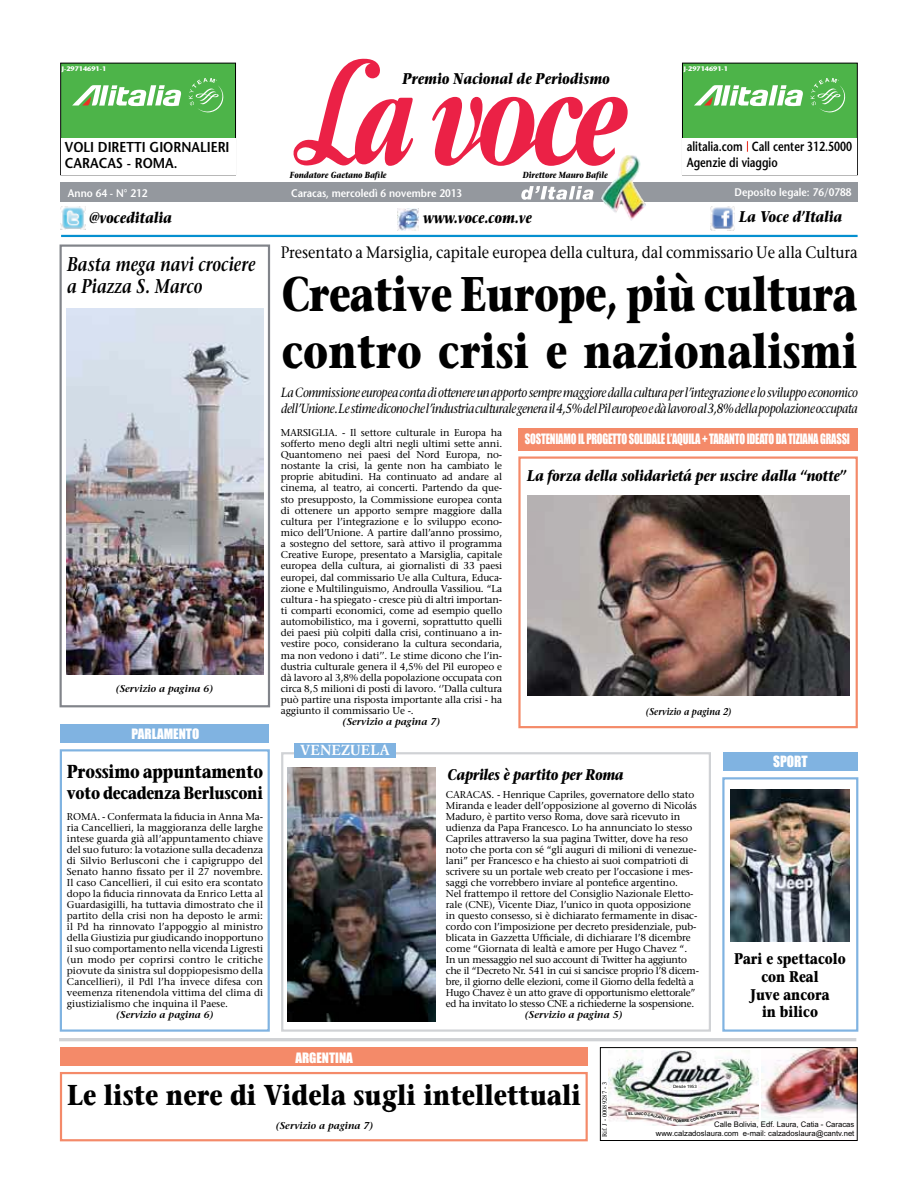
<style>
.page{position:relative;width:918px;height:1188px;background:#fff}
.page>*{position:absolute;margin:0;border:0;box-sizing:border-box;transform-origin:0 0}
.t1{font:700 48.6px/57.3px "Stone Serif";letter-spacing:-.005em;color:#000;scale:.8 1}
.t2{font:700 28.65px "Stone Serif";color:#000;scale:.83 1}
.t3{font:italic 600 19.8px/22px "Stone Serif";color:#000;scale:.8 1}
.t4{font:700 18.75px "Stone Serif";letter-spacing:-.01em;color:#000;scale:.8 1}
.t5{font:700 17.7px "Stone Serif";letter-spacing:-.015em;color:#000;scale:.8 1}
.t6{font:16.5px "Stone Serif";letter-spacing:-.005em;color:#000;scale:.9 1}
.t7{font:italic 700 15.45px "Stone Serif";letter-spacing:-.01em;color:#000;scale:.8 1}
.t8{font:700 15.45px/17.7px "Stone Serif";color:#000;text-align:center;scale:.8 1}
.t9{font:600 14.4px/16.5px "Stone Sans";color:#000;scale:.9 1}
.t10{font:700 14.4px "Simoncini Garamond";color:#fff}
.t11{font:14.4px "Impact";color:#fff;scale:.94 1}
.t12{font:italic 13.2px/15.5px "Stone Serif";letter-spacing:-.03em;color:#000;scale:.88 1}
.t13{font:13.2px "Impact";letter-spacing:-.02em;color:#fff;scale:.8 1}
.t14{font:600 13.2px/15.5px "Stone Sans";color:#000;scale:.79 1}
.t15{font:13.2px "Impact";color:#fff}
.t16{font:600 11.1px "Stone Sans";color:#fff;scale:.9 1}
.t17{font:9.9px/11.1px "Stone Serif";letter-spacing:-.01em;color:#000;text-align:justify}
.t18{font:italic 600 9.9px "Stone Serif";color:#000}
.t19{font:italic 600 9.9px "Stone Serif";color:#000;scale:.88 1}
.t20{font:italic 700 8.85px "Stone Serif";color:#000;scale:.8 1}
.t21{font:7.65px/9.3px "Arial";color:#000;text-align:right}
.t22{font:700 6.6px "Stone Sans";color:#fff}
.t23{font:6.6px "Times New Roman";color:#000}
.t24{font:4.35px "Arial";color:#000}
</style>
<div class="page">
<div style="left:60px;top:749px;width:210px;height:283px;border:2px solid #80b3e1"></div>
<hr style="left:59px;top:1038px;width:797px;height:3px;background:#d0d2d5">
<svg style="left:293px;top:58px;width:335px;height:108px"></svg>
<div style="left:60px;top:182px;width:798px;height:20px;background:#94989e"></div>
<svg style="left:521px;top:186px;width:73px;height:14px"></svg>
<img style="left:600px;top:155px;width:46px;height:66px">
<img style="left:761px;top:1049px;width:95px;height:75px">
<div style="left:600px;top:1047px;width:258px;height:94px;border:1px solid #000"></div>
<img style="left:609px;top:1050px;width:150px;height:75px">
<div style="left:673px;top:1085px;width:25px;height:5px;background:#fff"></div>
<img style="left:398px;top:208px;width:21px;height:22px">
<img style="left:60px;top:207px;width:25px;height:23px">
<img style="left:710px;top:207px;width:24px;height:23px">
<hr style="left:61px;top:235px;width:797px;height:2px;background:#0590d0">
<div style="left:61px;top:63px;width:175px;height:112px;background:#4db449"></div>
<div style="left:60px;top:63px;width:176px;height:112px;border:1px solid #000"></div>
<svg style="left:189px;top:78px;width:34px;height:35px"></svg>
<svg style="left:72px;top:85px;width:110px;height:21px"></svg>
<div style="left:61px;top:138px;width:174px;height:37px;background:#fff"></div>
<div style="left:682px;top:63px;width:175px;height:112px;background:#4db449"></div>
<div style="left:682px;top:63px;width:176px;height:112px;border:1px solid #000"></div>
<svg style="left:811px;top:78px;width:34px;height:35px"></svg>
<svg style="left:694px;top:85px;width:109px;height:21px"></svg>
<div style="left:683px;top:138px;width:174px;height:37px;background:#fff"></div>
<div style="left:281px;top:752px;width:430px;height:280px;border:2px solid #d0d2d5"></div>
<div style="left:294px;top:743px;width:102px;height:15px;background:#80b3e1"></div>
<img style="left:288px;top:767px;width:147px;height:254px">
<div style="left:60px;top:1072px;width:528px;height:69px;border:2px solid #f48a69"></div>
<div style="left:60px;top:1048px;width:528px;height:18px;background:#f48a69"></div>
<div style="left:60px;top:724px;width:209px;height:19px;background:#80b3e1"></div>
<div style="left:722px;top:777px;width:136px;height:255px;border:2px solid #80b3e1"></div>
<img style="left:730px;top:789px;width:120px;height:153px">
<div style="left:723px;top:752px;width:135px;height:19px;background:#80b3e1"></div>
<div style="left:60px;top:245px;width:210px;height:462px;border:2px solid #81848a"></div>
<img style="left:67px;top:308px;width:196px;height:367px">
<div style="left:518px;top:456px;width:340px;height:272px;border:2px solid #f48a69"></div>
<img style="left:527px;top:496px;width:323px;height:200px">
<div style="left:518px;top:428px;width:340px;height:23px;background:#f48a69"></div>
<svg style="left:629px;top:1111px;width:108px;height:11px"></svg>
<p class="t22" style="left:62px;top:66px;width:46px">J-29714691-1</p>
<h3 class="t9" style="left:65px;top:140px;width:184px">VOLI DIRETTI GIORNALIERI<br>CARACAS - ROMA.</h3>
<h3 class="t7" style="left:402px;top:72px;width:261px">Premio Nacional de Periodismo</h3>
<p class="t20" style="left:290px;top:171px;width:123px">Fondatore Gaetano Bafile</p>
<p class="t20" style="left:523px;top:171px;width:108px">Direttore Mauro Bafile</p>
<p class="t22" style="left:684px;top:66px;width:46px">J-29714691-1</p>
<h3 class="t14" style="left:687px;top:140px;width:211px">alitalia.com Call center 312.5000<br>Agenzie di viaggio</h3>
<p class="t16" style="left:68px;top:189px;width:90px">Anno 64 - N° 212</p>
<p class="t16" style="left:291px;top:189px;width:191px">Caracas, mercoledì 6 novembre 2013</p>
<p class="t16" style="left:735px;top:188px;width:131px">Deposito legale: 76/0788</p>
<h3 class="t7" style="left:89px;top:212px;width:105px">@voceditalia</h3>
<h3 class="t7" style="left:423px;top:211px;width:137px">www.voce.com.ve</h3>
<h3 class="t7" style="left:739px;top:211px;width:130px">La Voce d’Italia</h3>
<h3 class="t3" style="left:67px;top:255px;width:237px">Basta mega navi crociere a Piazza S. Marco</h3>
<p class="t18" style="left:116px;top:685px;width:99px">(Servizio a pagina 6)</p>
<h3 class="t15" style="left:132px;top:730px;width:69px">PARLAMENTO</h3>
<h3 class="t4" style="left:67px;top:764px;width:247px">Prossimo appuntamento</h3>
<h3 class="t5" style="left:67px;top:786px;width:247px">voto decadenza Berlusconi</h3>
<p class="t17" style="left:67px;top:812px;width:198px">ROMA. - Confermata la fiducia in Anna Ma&shy;ria Cancellieri, la maggioranza delle larghe intese guarda già all’appuntamento chiave del suo futuro: la votazione sulla decadenza di Silvio Berlusconi che i capigruppo del Senato hanno fissato per il 27 novembre.<br>Il caso Cancellieri, il cui esito era scontato dopo la fiducia rinnovata da Enrico Letta al Guardasigilli, ha tuttavia dimostrato che il partito della crisi non ha deposto le armi: il Pd ha rinnovato l’appoggio al ministro della Giustizia pur giudicando inopportuno il suo comportamento nella vicenda Ligresti (un modo per coprirsi contro le critiche piovute da sinistra sul doppiopesismo della Cancellieri), il Pdl l’ha invece difesa con veemenza ritenendola vittima del clima di giustizialismo che inquina il Paese.</p>
<p class="t18" style="left:116px;top:1011px;width:99px">(Servizio a pagina 6)</p>
<h3 class="t6" style="left:281px;top:246px;width:643px">Presentato a Marsiglia, capitale europea della cultura, dal commissario Ue alla Cultura</h3>
<h1 class="t1" style="left:282px;top:270px;width:721px">Creative Europe, più cultura contro crisi e nazionalismi</h1>
<p class="t12" style="left:281px;top:386px;width:657px">La Commissione europea conta di ottenere un apporto sempre maggiore dalla cultura per l’integrazione e lo sviluppo economico dell’Unione. Le stime dicono che l’industria culturale genera il 4,5% del Pil europeo e dà lavoro al 3,8% della popolazione occupata</p>
<p class="t17" style="left:281px;top:428px;width:223px">MARSIGLIA. - Il settore culturale in Europa ha sofferto meno degli altri negli ultimi sette anni.<br>Quantomeno nei paesi del Nord Europa, no&shy;nostante la crisi, la gente non ha cambiato le proprie abitudini. Ha continuato ad andare al cinema, al teatro, ai concerti. Partendo da que&shy;sto presupposto, la Commissione europea conta di ottenere un apporto sempre maggiore dalla cultura per l’integrazione e lo sviluppo econo&shy;mico dell’Unione. A partire dall’anno prossimo, a sostegno del settore, sarà attivo il programma Creative Europe, presentato a Marsiglia, capitale europea della cultura, ai giornalisti di 33 paesi europei, dal commissario Ue alla Cultura, Educa&shy;zione e Multilinguismo, Androulla Vassiliou. “La cultura - ha spiegato - cresce più di altri importan&shy;ti comparti economici, come ad esempio quello automobilistico, ma i governi, soprattutto quelli dei paesi più colpiti dalla crisi, continuano a in&shy;vestire poco, considerano la cultura secondaria, ma non vedono i dati’’. Le stime dicono che l’in&shy;dustria culturale genera il 4,5% del Pil europeo e dà lavoro al 3,8% della popolazione occupata con circa 8,5 milioni di posti di lavoro. ‘’Dalla cultura può partire una risposta importante alla crisi - ha aggiunto il commissario Ue -.</p>
<p class="t18" style="left:343px;top:718px;width:99px">(Servizio a pagina 7)</p>
<h3 class="t13" style="left:525px;top:435px;width:408px">SOSTENIAMO IL PROGETTO SOLIDALE L’AQUILA + TARANTO IDEATO DA TIZIANA GRASSI</h3>
<h3 class="t7" style="left:527px;top:470px;width:400px">La forza della solidarietá per uscire dalla “notte”</h3>
<p class="t19" style="left:646px;top:708px;width:99px">(Servizio a pagina 2)</p>
<h3 class="t10" style="left:300px;top:744px;width:91px">VENEZUELA</h3>
<h3 class="t15" style="left:295px;top:1053px;width:59px">ARGENTINA</h3>
<h3 class="t7" style="left:448px;top:769px;width:222px">Capriles è partito per Roma</h3>
<p class="t17" style="left:446px;top:790px;width:255px;text-align:left">CARACAS. - Henrique Capriles, governatore dello stato Miranda e leader dell’opposizione al governo di Nicolás Maduro, è partito verso Roma, dove sarà ricevuto in udienza da Papa Francesco. Lo ha annunciato lo stesso Capriles attraverso la sua pagina Twitter, dove ha reso noto che porta con sé “gli auguri di milioni di venezue&shy;lani” per Francesco e ha chiesto ai suoi compatrioti di scrivere su un portale web creato per l’occasione i mes&shy;saggi che vorrebbero inviare al pontefice argentino.<br>Nel frattempo il rettore del Consiglio Nazionale Eletto&shy;rale (CNE), Vicente Diaz, l’unico in quota opposizione in questo consesso, si è dichiarato fermamente in disac&shy;cordo con l’imposizione per decreto presidenziale, pub&shy;blicata in Gazzetta Ufficiale, di dichiarare l’8 dicembre come “Giornata di lealtà e amore per Hugo Chavez “.<br>In un messaggio nel suo account di Twitter ha aggiunto che il “Decreto Nr. 541 in cui si sancisce proprio l’8 dicem&shy;bre, il giorno delle elezioni, come il Giorno della fedeltà a Hugo Chavez è un atto grave di opportunismo elettorale” ed ha invitato lo stesso CNE a richiederne la sospensione.</p>
<p class="t18" style="left:525px;top:1011px;width:99px">(Servizio a pagina 5)</p>
<h3 class="t11" style="left:773px;top:757px;width:38px">SPORT</h3>
<h3 class="t8" style="left:734px;top:952px;width:141px">Pari e spettacolo con Real<br>Juve ancora<br>in bilico</h3>
<h2 class="t2" style="left:67px;top:1084px;width:620px">Le liste nere di Videla sugli intellettuali</h2>
<p class="t18" style="left:276px;top:1122px;width:99px">(Servizio a pagina 7)</p>
<p class="t23" style="left:602px;top:1137px;width:57px;rotate:-90deg">Rif. J - 00089287 - 3</p>
<p class="t24" style="left:673px;top:1085px;width:25px">Desde 1953</p>
<p class="t21" style="left:656px;top:1120px;width:200px">Calle Bolivia, Edf. Laura, Catia - Caracas www.calzadoslaura.com e-mail: calzadoslaura@cantv.net</p>
</div>
